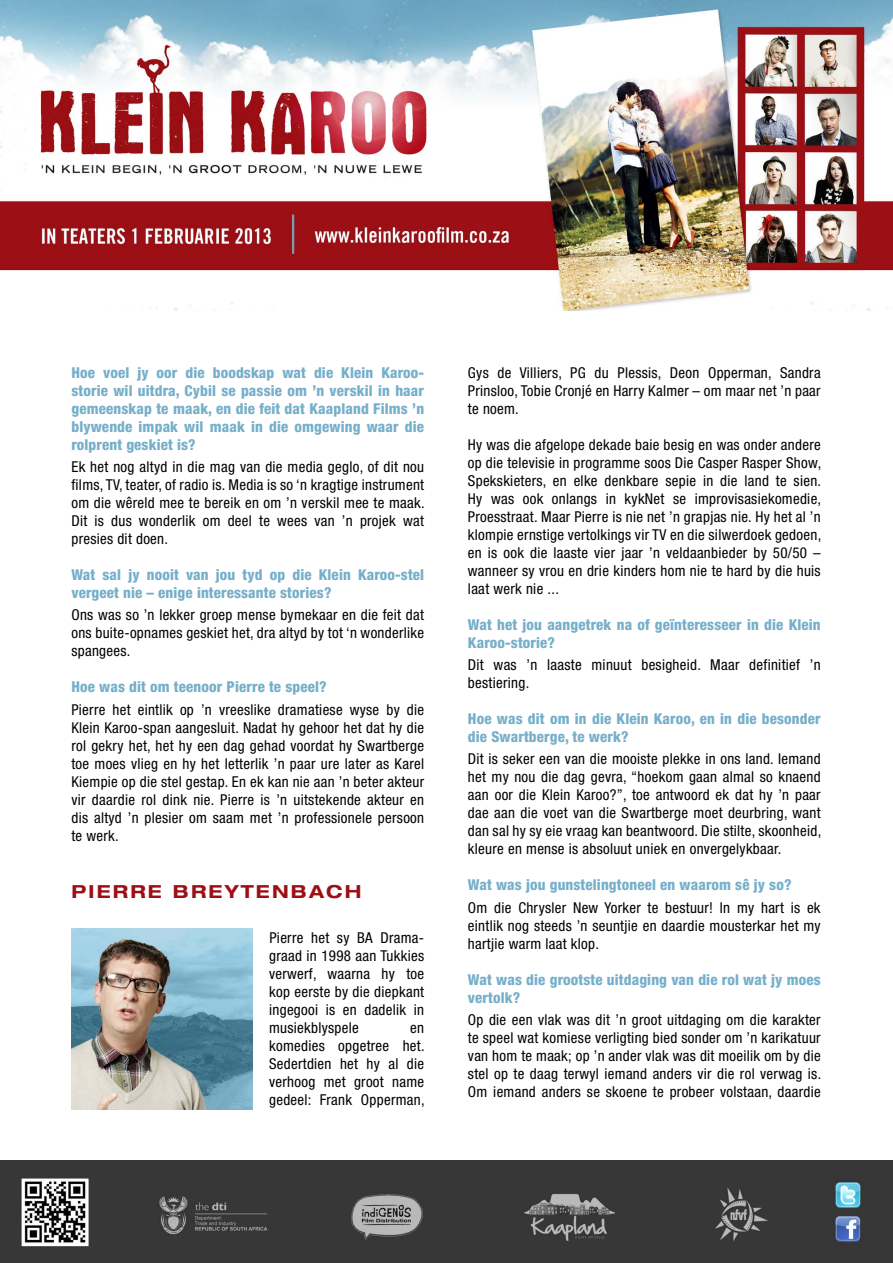
<style>
.page{position:relative;width:893px;height:1263px;background:#fff}
.page>*{position:absolute;margin:0;border:0;box-sizing:border-box;transform-origin:0 0}
.t1{font:700 expanded 18px "Helvetica Neue LT Std";letter-spacing:.12em;color:#9c0f15}
.t2{font:condensed 15px/18px "Helvetica Neue LT Std";letter-spacing:.02em;color:#000;text-align:justify}
.t3{font:800 condensed 15px/18px "Helvetica Neue LT Std";letter-spacing:.01em;color:#76afca}
</style>
<div class="page">
<img style="left:0;top:0;width:893px;height:310px">
<img style="left:0;top:1161px;width:893px;height:102px">
<img style="left:71px;top:928px;width:181px;height:181px">
<p class="t3" style="left:71px;top:363px;width:354px;text-align:justify">Hoe voel jy oor die boodskap wat die Klein Karoo&shy;storie wil uitdra, Cybil se passie om ’n verskil in haar gemeenskap te maak, en die feit dat Kaapland Films ’n blywende impak wil maak in die omgewing waar die rolprent geskiet is?</p>
<p class="t2" style="left:71px;top:458px;width:355px">Ek het nog altyd in die mag van die media geglo, of dit nou films, TV, teater, of radio is. Media is so ‘n kragtige instrument om die wêreld mee te bereik en om ’n verskil mee te maak.<br>Dit is dus wonderlik om deel te wees van ’n projek wat presies dit doen.</p>
<p class="t3" style="left:71px;top:565px;width:354px">Wat sal jy nooit van jou tyd op die Klein Karoo-stel vergeet nie – enige interessante stories?</p>
<p class="t2" style="left:71px;top:606px;width:354px">Ons was so ’n lekker groep mense bymekaar en die feit dat ons buite-opnames geskiet het, dra altyd by tot ‘n wonderlike spangees.</p>
<p class="t3" style="left:71px;top:678px;width:257px">Hoe was dit om teenoor Pierre te speel?</p>
<p class="t2" style="left:71px;top:700px;width:354px">Pierre het eintlik op ’n vreeslike dramatiese wyse by die Klein Karoo-span aangesluit. Nadat hy gehoor het dat hy die rol gekry het, het hy een dag gehad voordat hy Swartberge toe moes vlieg en hy het letterlik ’n paar ure later as Karel Kiempie op die stel gestap. En ek kan nie aan ’n beter akteur vir daardie rol dink nie. Pierre is ’n uitstekende akteur en dis altyd ’n plesier om saam met ’n professionele persoon te werk.</p>
<p class="t1" style="left:71px;top:880px;width:292px">PIERRE BREYTENBACH</p>
<p class="t2" style="left:269px;top:928px;width:157px">Pierre het sy BA Drama&shy;graad in 1998 aan Tukkies verwerf, waarna hy toe kop eerste by die diepkant ingegooi is en dadelik in musiekblyspele</p>
<p class="t2" style="left:269px;top:1018px;width:157px;text-indent:141px">en komedies opgetree het.<br>Sedertdien het hy al die verhoog met groot name gedeel: Frank Opperman,</p>
<p class="t2" style="left:468px;top:363px;width:354px">Gys de Villiers, PG du Plessis, Deon Opperman, Sandra Prinsloo, Tobie Cronjé en Harry Kalmer – om maar net ’n paar te noem.</p>
<p class="t2" style="left:468px;top:435px;width:355px">Hy was die afgelope dekade baie besig en was onder andere op die televisie in programme soos Die Casper Rasper Show, Spekskieters, en elke denkbare sepie in die land te sien.<br>Hy was ook onlangs in kykNet se improvisasiekomedie, Proesstraat. Maar Pierre is nie net ’n grapjas nie. Hy het al ’n klompie ernstige vertolkings vir TV en die silwerdoek gedoen, en is ook die laaste vier jaar ’n veldaanbieder by 50/50 – wanneer sy vrou en drie kinders hom nie te hard by die huis laat werk nie ...</p>
<p class="t3" style="left:468px;top:615px;width:354px">Wat het jou aangetrek na of geïnteresseer in die Klein<br>Karoo-storie?</p>
<p class="t2" style="left:468px;top:656px;width:354px">Dit was ’n laaste minuut besigheid. Maar definitief ’n bestiering.</p>
<p class="t3" style="left:468px;top:709px;width:354px">Hoe was dit om in die Klein Karoo, en in die besonder die Swartberge, te werk?</p>
<p class="t2" style="left:468px;top:750px;width:355px">Dit is seker een van die mooiste plekke in ons land. Iemand het my nou die dag gevra, “hoekom gaan almal so knaend aan oor die Klein Karoo?”, toe antwoord ek dat hy ’n paar dae aan die voet van die Swartberge moet deurbring, want dan sal hy sy eie vraag kan beantwoord. Die stilte, skoonheid, kleure en mense is absoluut uniek en onvergelykbaar.</p>
<p class="t3" style="left:468px;top:876px;width:325px">Wat was jou gunstelingtoneel en waarom sê jy so?</p>
<p class="t2" style="left:468px;top:898px;width:354px">Om die Chrysler New Yorker te bestuur! In my hart is ek eintlik nog steeds ’n seuntjie en daardie mousterkar het my hartjie warm laat klop.</p>
<p class="t3" style="left:468px;top:970px;width:354px">Wat was die grootste uitdaging van die rol wat jy moes vertolk?</p>
<p class="t2" style="left:468px;top:1010px;width:355px">Op die een vlak was dit ’n groot uitdaging om die karakter te speel wat komiese verligting bied sonder om ’n karikatuur van hom te maak; op ’n ander vlak was dit moeilik om by die stel op te daag terwyl iemand anders vir die rol verwag is.<br>Om iemand anders se skoene te probeer volstaan, daardie</p>
</div>
